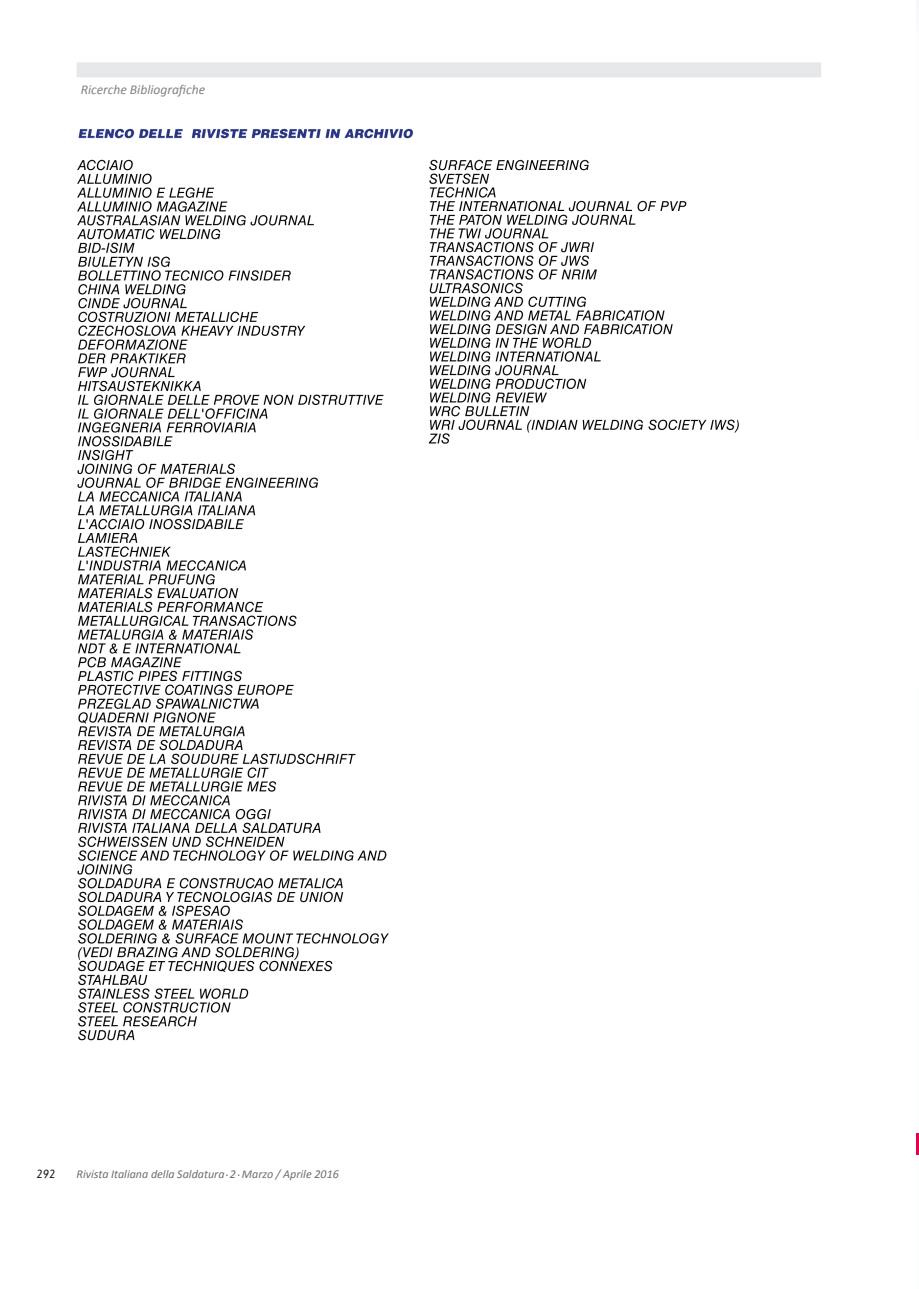
<style>
.page{position:relative;width:919px;height:1289px;background:#fff}
.page>*{position:absolute;margin:0;border:0;box-sizing:border-box;transform-origin:0 0}
.t1{font:italic 13.5px "Calibri";color:#808285}
.t2{font:italic 12px "Calibri";color:#6c6d70}
.t3{font:italic 12px "Gill Sans";color:#231f20}
.t4{font:4.5px "Agency FB";color:#6c6d70}
.s1{font-family:"Calibri";font-style:italic;font-size:12px}
</style>
<div class="page">
<div style="left:77px;top:62px;width:744px;height:15px;background:#e6e7e9"></div>
<img style="left:77px;top:128px;width:662px;height:913px">
<hr style="left:916px;top:0;width:2px;height:439px;background:#534a97">
<hr style="left:916px;top:1132px;width:2px;height:22px;background:#e50051">
<p class="t1" style="left:81px;top:81px;width:126px">Ricerche Bibliografiche</p>
<p class="t3" style="left:37px;top:1167px;width:20px">292</p>
<p class="t2" style="left:77px;top:1166px;width:149px">Rivista Italiana della Saldatura</p>
<p class="t4" style="left:226px;top:1172px;width:15px">•<span class="s1">2</span>•</p>
<p class="t2" style="left:242px;top:1166px;width:99px">Marzo / Aprile 2016</p>
</div>
